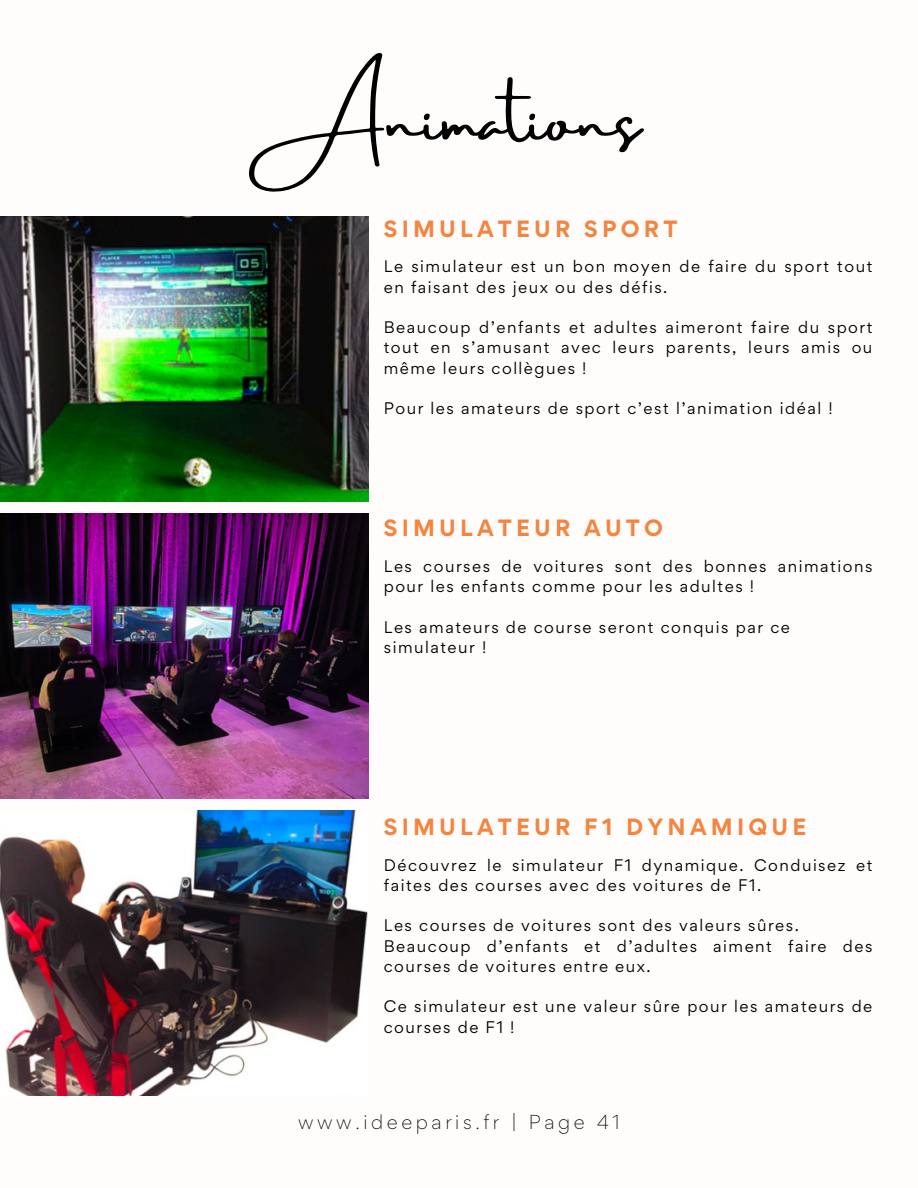
<style>
.page{position:relative;width:918px;height:1188px;background:#fefdfb}
.page>*{position:absolute;margin:0;border:0;box-sizing:border-box;transform-origin:0 0}
.t1{font:61.5px "Amsterdam Three";color:#000}
.t2{font:700 21px "Gordita";letter-spacing:.2em;color:#f48541}
.t3{font:300 18px "Gordita";letter-spacing:.2em;color:#000}
.t4{font:15px/20.2px "Gordita";letter-spacing:.1em;color:#000}
</style>
<div class="page">
<img style="left:0;top:513px;width:369px;height:286px">
<img style="left:0;top:810px;width:368px;height:286px">
<img style="left:0;top:216px;width:369px;height:286px">
<h1 class="t1" style="left:278px;top:86px;width:363px">Animations</h1>
<h2 class="t2" style="left:384px;top:214px;width:295px">SIMULATEUR SPORT</h2>
<p class="t4" style="left:384px;top:256px;width:490px">Le simulateur est un bon moyen de faire du sport tout en faisant des jeux ou des défis.</p>
<p class="t4" style="left:384px;top:317px;width:490px;text-align:justify">Beaucoup d’enfants et adultes aimeront faire du sport tout en s’amusant avec leurs parents, leurs amis ou même leurs collègues !</p>
<p class="t4" style="left:384px;top:398px;width:450px">Pour les amateurs de sport c’est l’animation idéal !</p>
<h2 class="t2" style="left:384px;top:514px;width:281px">SIMULATEUR AUTO</h2>
<p class="t4" style="left:384px;top:556px;width:490px">Les courses de voitures sont des bonnes animations pour les enfants comme pour les adultes !</p>
<p class="t4" style="left:384px;top:617px;width:408px">Les amateurs de course seront conquis par ce simulateur !</p>
<h2 class="t2" style="left:384px;top:812px;width:424px">SIMULATEUR F1 DYNAMIQUE</h2>
<p class="t4" style="left:384px;top:855px;width:490px">Découvrez le simulateur F1 dynamique. Conduisez et faites des courses avec des voitures de F1.</p>
<p class="t4" style="left:384px;top:915px;width:417px">Les courses de voitures sont des valeurs sûres.</p>
<p class="t4" style="left:384px;top:936px;width:490px">Beaucoup d’enfants et d’adultes aiment faire des courses de voitures entre eux.</p>
<p class="t4" style="left:384px;top:996px;width:490px">Ce simulateur est une valeur sûre pour les amateurs de courses de F1 !</p>
<p class="t3" style="left:298px;top:1110px;width:323px">www.ideeparis.fr | Page 41</p>
</div>
